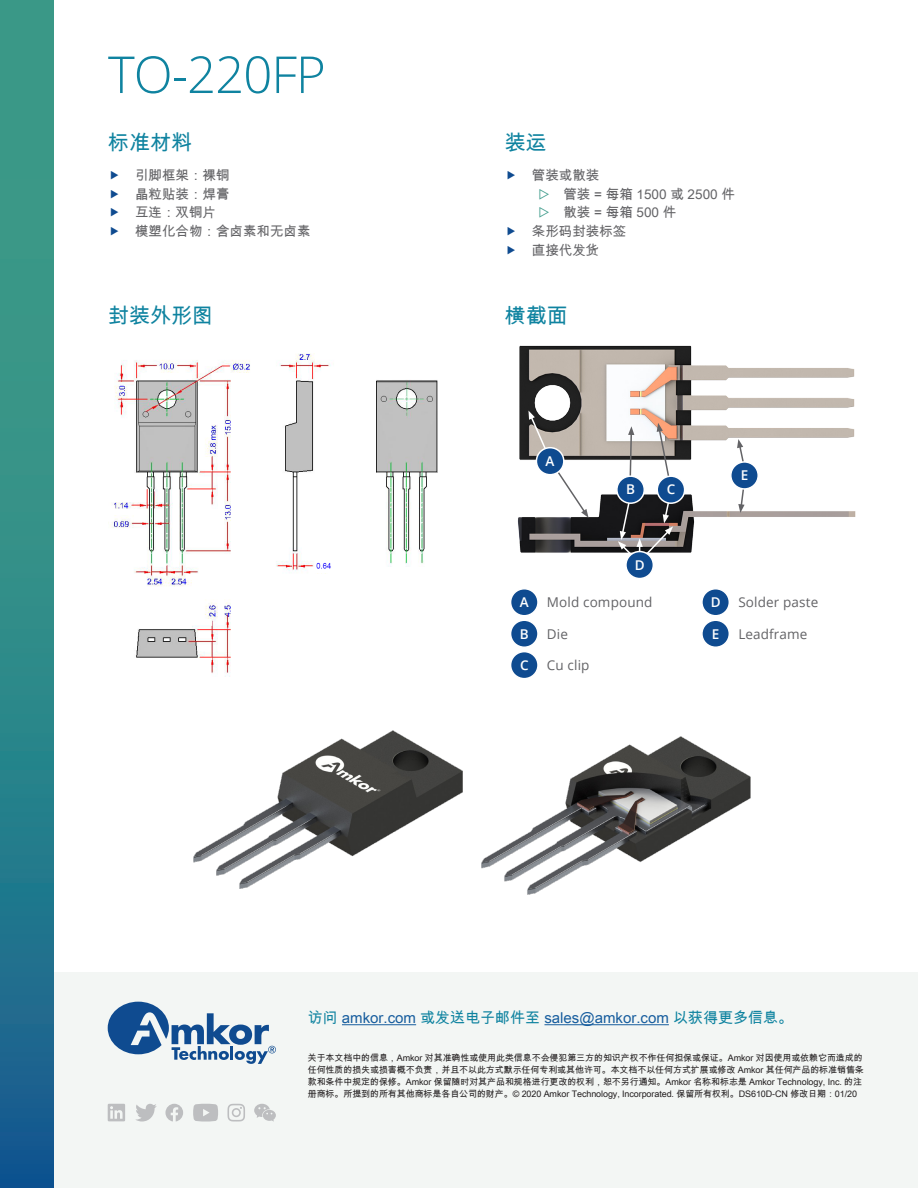
<style>
.page{position:relative;width:918px;height:1188px;background:#fff}
.page>*{position:absolute;margin:0;border:0;box-sizing:border-box;transform-origin:0 0}
.Data_Sheet_Title{font:300 51px "Open Sans";letter-spacing:-.02em;color:#0f83a0}
.Data_Sheet_Section_T{font:21px "Arial Unicode MS";color:#0f83a0}
.t1{font:15px "Arial Unicode MS";color:#175d9e}
.t2{font:13.5px "Arial Unicode MS";color:#636366}
.Body_Copy_Gray{font:13.5px "Open Sans";letter-spacing:.01em;color:#636366}
.t3{font:600 13.5px "Open Sans";color:#fff}
.t4{font:9px/12px "Arial Unicode MS";letter-spacing:-.01em;color:#231f20}
.s1{color:#429d8d}
.s2{color:#0f83a0}
</style>
<div class="page">
<div style="left:0;top:972px;width:918px;height:216px;background:#f3f6f4"></div>
<svg style="left:0;top:0;width:53px;height:1188px"></svg>
<hr style="left:342px;top:1024px;width:74px;height:1px;background:#175d9e">
<hr style="left:544px;top:1024px;width:125px;height:1px;background:#175d9e">
<svg style="left:108px;top:1002px;width:168px;height:62px"></svg>
<svg style="left:165px;top:1104px;width:18px;height:18px"></svg>
<svg style="left:193px;top:1104px;width:25px;height:18px"></svg>
<svg style="left:108px;top:1104px;width:17px;height:17px"></svg>
<svg style="left:136px;top:1103px;width:21px;height:19px"></svg>
<svg style="left:254px;top:1104px;width:22px;height:18px"></svg>
<svg style="left:228px;top:1104px;width:17px;height:18px"></svg>
<img style="left:108px;top:353px;width:330px;height:323px">
<div style="left:511px;top:589px;width:27px;height:27px;background:#0f4b90;border-radius:50%"></div>
<div style="left:510px;top:588px;width:29px;height:28px;border:2px solid #fff;border-radius:50%"></div>
<div style="left:511px;top:620px;width:27px;height:27px;background:#0f4b90;border-radius:50%"></div>
<div style="left:510px;top:619px;width:29px;height:29px;border:2px solid #fff;border-radius:50%"></div>
<div style="left:511px;top:652px;width:27px;height:27px;background:#0f4b90;border-radius:50%"></div>
<div style="left:510px;top:651px;width:29px;height:28px;border:2px solid #fff;border-radius:50%"></div>
<div style="left:702px;top:589px;width:27px;height:27px;background:#0f4b90;border-radius:50%"></div>
<div style="left:701px;top:588px;width:29px;height:28px;border:2px solid #fff;border-radius:50%"></div>
<div style="left:702px;top:620px;width:27px;height:27px;background:#0f4b90;border-radius:50%"></div>
<div style="left:701px;top:619px;width:29px;height:29px;border:2px solid #fff;border-radius:50%"></div>
<img style="left:519px;top:345px;width:336px;height:115px">
<img style="left:517px;top:494px;width:339px;height:59px">
<svg style="left:553px;top:472px;width:36px;height:46px"></svg>
<svg style="left:528px;top:411px;width:20px;height:41px"></svg>
<div style="left:536px;top:448px;width:28px;height:27px;background:#0f4b90;border-radius:50%"></div>
<div style="left:536px;top:447px;width:29px;height:28px;border:2px solid #fff;border-radius:50%"></div>
<div style="left:616px;top:475px;width:29px;height:29px;border:2px solid #fff;border-radius:50%"></div>
<div style="left:657px;top:476px;width:28px;height:27px;background:#0f4b90;border-radius:50%"></div>
<div style="left:657px;top:475px;width:28px;height:29px;border:2px solid #fff;border-radius:50%"></div>
<svg style="left:737px;top:439px;width:12px;height:74px"></svg>
<div style="left:731px;top:462px;width:27px;height:27px;background:#0f4b90;border-radius:50%"></div>
<div style="left:730px;top:461px;width:29px;height:29px;border:2px solid #fff;border-radius:50%"></div>
<svg style="left:618px;top:423px;width:57px;height:135px"></svg>
<div style="left:626px;top:552px;width:27px;height:27px;background:#0f4b90;border-radius:50%"></div>
<div style="left:625px;top:551px;width:29px;height:28px;border:2px solid #fff;border-radius:50%"></div>
<img style="left:194px;top:731px;width:269px;height:158px">
<img style="left:482px;top:737px;width:268px;height:157px">
<p class="Data_Sheet_Title" style="left:108px;top:40px;width:219px">TO-220FP</p>
<p class="Data_Sheet_Section_T" style="left:108px;top:127px;width:85px">标准材料</p>
<p class="t2" style="left:135px;top:165px;width:96px">引脚框架：裸铜</p>
<p class="t2" style="left:135px;top:184px;width:96px">晶粒贴装：焊膏</p>
<p class="t2" style="left:135px;top:203px;width:82px">互连：双铜片</p>
<p class="t2" style="left:135px;top:221px;width:177px">模塑化合物：含卤素和无卤素</p>
<p class="Data_Sheet_Section_T" style="left:108px;top:300px;width:106px">封装外形图</p>
<p class="Data_Sheet_Section_T" style="left:505px;top:127px;width:43px">装运</p>
<p class="t2" style="left:532px;top:165px;width:69px">管装或散装</p>
<p class="t2" style="left:539px;top:184px;width:198px"><span class="s1">▷</span> 管装 = 每箱 1500 或 2500 件</p>
<p class="t2" style="left:539px;top:203px;width:139px"><span class="s1">▷</span> 散装 = 每箱 500 件</p>
<p class="t2" style="left:532px;top:221px;width:96px">条形码封装标签</p>
<p class="t2" style="left:532px;top:240px;width:69px">直接代发货</p>
<p class="Data_Sheet_Section_T" style="left:505px;top:300px;width:64px">横截面</p>
<p class="t3" style="left:546px;top:452px;width:10px">A</p>
<p class="t3" style="left:626px;top:480px;width:10px">B</p>
<p class="t3" style="left:667px;top:480px;width:10px">C</p>
<p class="t3" style="left:520px;top:593px;width:10px">A</p>
<p class="t3" style="left:520px;top:624px;width:10px">B</p>
<p class="t3" style="left:520px;top:656px;width:10px">C</p>
<p class="t3" style="left:635px;top:556px;width:11px">D</p>
<p class="Body_Copy_Gray" style="left:547px;top:593px;width:107px">Mold compound</p>
<p class="Body_Copy_Gray" style="left:547px;top:624px;width:23px">Die</p>
<p class="Body_Copy_Gray" style="left:547px;top:656px;width:44px">Cu clip</p>
<p class="t3" style="left:741px;top:466px;width:9px">E</p>
<p class="t3" style="left:711px;top:593px;width:11px">D</p>
<p class="t3" style="left:712px;top:624px;width:9px">E</p>
<p class="Body_Copy_Gray" style="left:738px;top:593px;width:81px">Solder paste</p>
<p class="Body_Copy_Gray" style="left:738px;top:624px;width:71px">Leadframe</p>
<h3 class="t1" style="left:308px;top:1007px;width:487px"><span class="s2">访问</span> amkor.com <span class="s2">或发送电子邮件至</span> sales@amkor.com <span class="s2">以获得更多信息。</span></h3>
<p class="t4" style="left:308px;top:1052px;width:558px">关于本文档中的信息，Amkor 对其准确性或使用此类信息不会侵犯第三方的知识产权不作任何担保或保证。Amkor 对因使用或依赖它而造成的任何性质的损失或损害概不负责，并且不以此方式默示任何专利或其他许可。本文档不以任何方式扩展或修改 Amkor 其任何产品的标准销售条款和条件中规定的保修。Amkor 保留随时对其产品和规格进行更改的权利，恕不另行通知。Amkor 名称和标志是 Amkor Technology, Inc. 的注册商标。所提到的所有其他商标是各自公司的财产。© 2020 Amkor Technology, Incorporated. 保留所有权利。DS610D-CN 修改日期：01/20</p>
</div>
